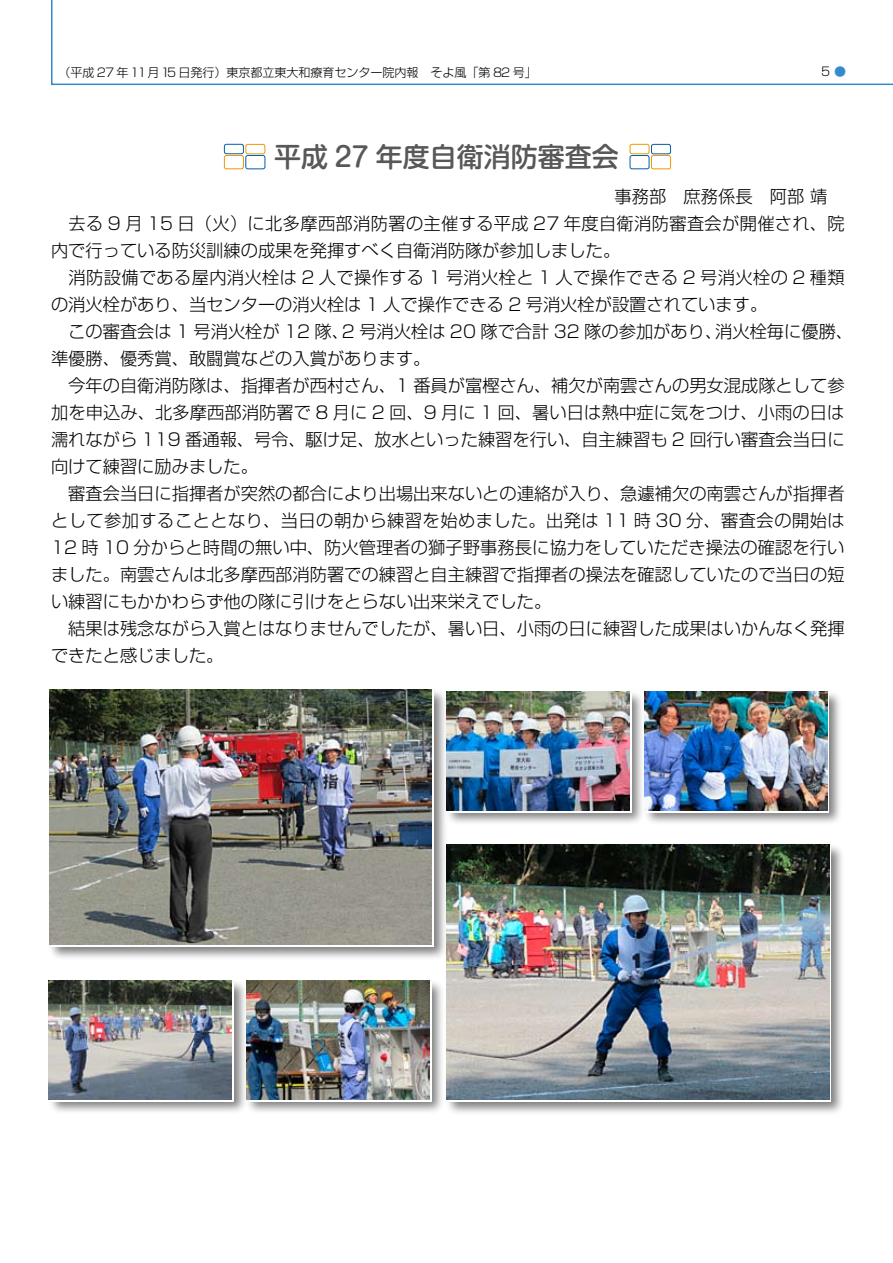
<style>
.page{position:relative;width:893px;height:1263px;background:#fff}
.page>*{position:absolute;margin:0;border:0;box-sizing:border-box;transform-origin:0 0}
.t1{font:500 27px "Shin M Go";color:#595757}
.t2{font:300 17.25px/27px "Shin Go";color:#000}
.t3{font:300 12px "Shin Go";color:#000}
.t4{font:300 12px "Shin Go";color:#318bcc}
</style>
<div class="page">
<svg style="left:51px;top:0;width:842px;height:86px"></svg>
<div style="left:47px;top:688px;width:402px;height:274px;background:#000;opacity:.5"></div>
<div style="left:47px;top:978px;width:201px;height:139px;background:#000;opacity:.5"></div>
<svg style="left:51px;top:982px;width:183px;height:119px"></svg>
<img style="left:49px;top:689px;width:383px;height:256px">
<div style="left:445px;top:843px;width:401px;height:274px;background:#000;opacity:.5"></div>
<img style="left:446px;top:844px;width:383px;height:256px">
<img style="left:49px;top:980px;width:183px;height:119px">
<div style="left:245px;top:978px;width:201px;height:139px;background:#000;opacity:.5"></div>
<svg style="left:249px;top:982px;width:183px;height:119px"></svg>
<img style="left:247px;top:980px;width:182px;height:119px">
<div style="left:445px;top:689px;width:201px;height:138px;background:#000;opacity:.5"></div>
<svg style="left:449px;top:693px;width:182px;height:119px"></svg>
<img style="left:446px;top:691px;width:183px;height:119px">
<div style="left:642px;top:689px;width:201px;height:138px;background:#000;opacity:.5"></div>
<svg style="left:646px;top:693px;width:183px;height:119px"></svg>
<img style="left:644px;top:691px;width:183px;height:119px">
<div style="left:224px;top:155px;width:20px;height:14px;border:1px solid #f39700;border-radius:2px"></div>
<div style="left:224px;top:144px;width:20px;height:10px;border:1px solid #005eae;border-radius:2px"></div>
<div style="left:245px;top:155px;width:20px;height:14px;border:1px solid #005eae;border-radius:2px"></div>
<div style="left:245px;top:144px;width:20px;height:10px;border:1px solid #f39700;border-radius:2px"></div>
<div style="left:630px;top:155px;width:19px;height:14px;border:1px solid #005eae;border-radius:2px"></div>
<div style="left:630px;top:144px;width:19px;height:10px;border:1px solid #f39700;border-radius:2px"></div>
<div style="left:651px;top:155px;width:20px;height:14px;border:1px solid #f39700;border-radius:2px"></div>
<div style="left:651px;top:144px;width:20px;height:10px;border:1px solid #005eae;border-radius:2px"></div>
<p class="t3" style="left:58px;top:65px;width:480px">（平成 27 年11月15 日発行）東京都立東大和療育センター院内報　そよ風「第 82 号」</p>
<p class="t4" style="left:834px;top:64px;width:14px">●</p>
<h1 class="t1" style="left:274px;top:137px;width:346px">平成 27 年度自衛消防審査会</h1>
<p class="t2" style="left:51px;top:182px;width:804px;text-indent:564px">事務部　庶務係長　阿部 靖　　去る 9 月 15 日（火）に北多摩西部消防署の主催する平成 27 年度自衛消防審査会が開催され、院内で行っている防災訓練の成果を発揮すべく自衛消防隊が参加しました。<br>　消防設備である屋内消火栓は 2 人で操作する 1 号消火栓と 1 人で操作できる 2 号消火栓の 2 種類の消火栓があり、当センターの消火栓は 1 人で操作できる 2 号消火栓が設置されています。<br>　この審査会は 1 号消火栓が 12 隊、2 号消火栓は 20 隊で合計 32 隊の参加があり、消火栓毎に優勝、準優勝、優秀賞、敢闘賞などの入賞があります。<br>　今年の自衛消防隊は、指揮者が西村さん、1 番員が富樫さん、補欠が南雲さんの男女混成隊として参加を申込み、北多摩西部消防署で 8 月に 2 回、9 月に 1 回、暑い日は熱中症に気をつけ、小雨の日は濡れながら 119 番通報、号令、駆け足、放水といった練習を行い、自主練習も 2 回行い審査会当日に向けて練習に励みました。<br>　審査会当日に指揮者が突然の都合により出場出来ないとの連絡が入り、急遽補欠の南雲さんが指揮者として参加することとなり、当日の朝から練習を始めました。出発は 11 時 30 分、審査会の開始は12 時 10 分からと時間の無い中、防火管理者の獅子野事務長に協力をしていただき操法の確認を行いました。南雲さんは北多摩西部消防署での練習と自主練習で指揮者の操法を確認していたので当日の短い練習にもかかわらず他の隊に引けをとらない出来栄えでした。<br>　結果は残念ながら入賞とはなりませんでしたが、暑い日、小雨の日に練習した成果はいかんなく発揮できたと感じました。</p>
</div>
